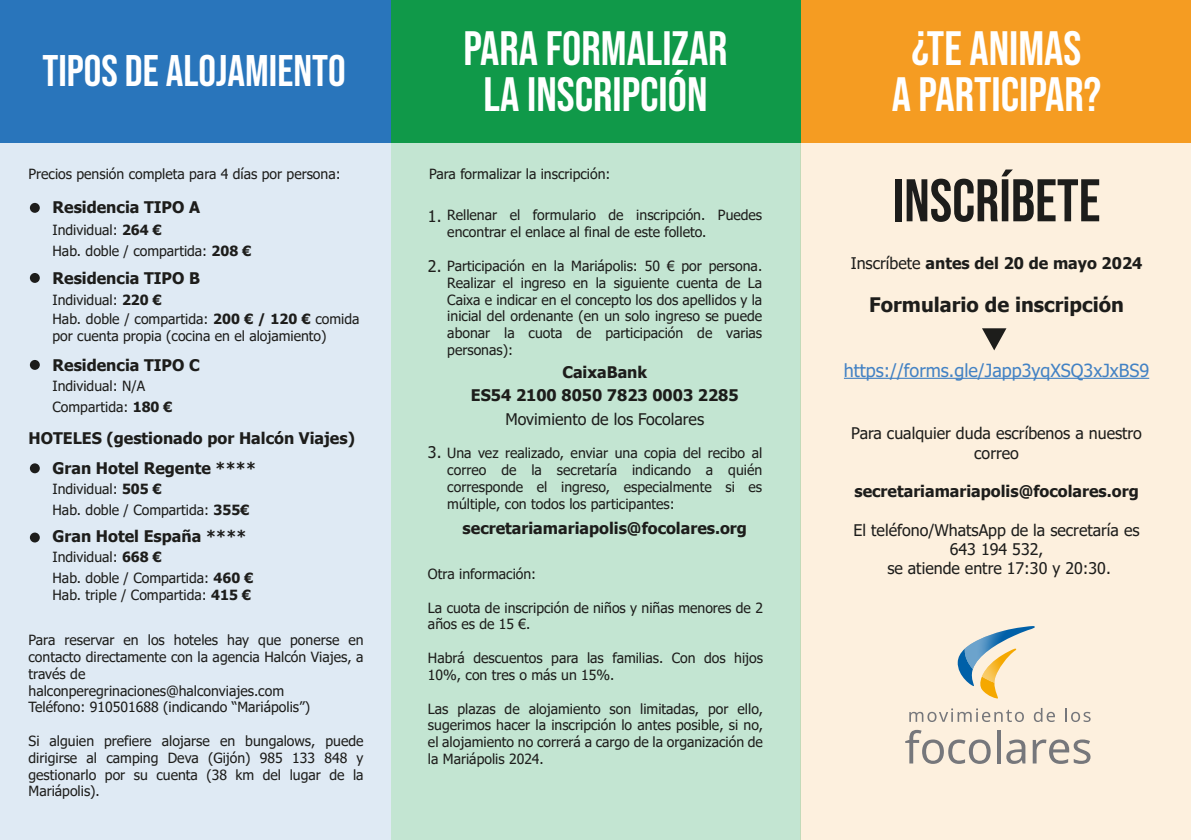
<style>
.page{position:relative;width:1191px;height:840px;background:#fff}
.page>*{position:absolute;margin:0;border:0;box-sizing:border-box;transform-origin:0 0}
.t1{font:60px "Bebas Neue";color:#1d1d1b}
.t2{font:48px/46px "Bebas Neue";color:#fff;text-align:center}
.t3{font:44px "Bebas Neue";color:#fff}
.t4{font:700 20px "Tahoma";color:#1d1d1b}
.t5{font:18px "Tahoma";color:#4382c4}
.t6{font:700 16px/23.2px "Tahoma";color:#1d1d1b;text-align:center}
.t7{font:16px/19.2px "Tahoma";color:#1d1d1b;text-align:center}
.t8{font:14px/16.8px "Tahoma";color:#1d1d1b}
.s1{font-weight:700}
.s2{font-weight:400}
</style>
<div class="page">
<div style="left:0;top:0;width:391px;height:839px;background:#dfeaf4"></div>
<div style="left:800px;top:0;width:391px;height:839px;background:#fdf0de"></div>
<div style="left:391px;top:0;width:409px;height:839px;background:#c3e5d2"></div>
<div style="left:800px;top:0;width:391px;height:142px;background:#f59c22"></div>
<div style="left:0;top:0;width:391px;height:143px;background:#2975bb"></div>
<div style="left:391px;top:0;width:409px;height:142px;background:#109949"></div>
<hr style="left:844px;top:377px;width:305px;height:1px;background:#4382c4">
<svg style="left:909px;top:708px;width:115px;height:13px"></svg>
<svg style="left:1033px;top:708px;width:22px;height:13px"></svg>
<svg style="left:1065px;top:708px;width:25px;height:13px"></svg>
<svg style="left:905px;top:729px;width:85px;height:34px"></svg>
<svg style="left:997px;top:730px;width:3px;height:33px"></svg>
<svg style="left:1006px;top:739px;width:19px;height:24px"></svg>
<svg style="left:1032px;top:739px;width:58px;height:24px"></svg>
<svg style="left:957px;top:626px;width:78px;height:72px"></svg>
<div style="left:30px;top:463px;width:10px;height:10px;background:#1d1d1b;border-radius:50%"></div>
<div style="left:30px;top:273px;width:10px;height:10px;background:#1d1d1b;border-radius:50%"></div>
<div style="left:30px;top:203px;width:10px;height:10px;background:#1d1d1b;border-radius:50%"></div>
<div style="left:30px;top:360px;width:10px;height:9px;background:#1d1d1b;border-radius:50%"></div>
<div style="left:30px;top:532px;width:10px;height:10px;background:#1d1d1b;border-radius:50%"></div>
<svg style="left:982px;top:328px;width:24px;height:22px"></svg>
<h3 class="t3" style="left:42px;top:46px;width:305px">TIPOS DE ALOJAMIENTO</h3>
<p class="t8" style="left:29px;top:166px;width:314px">Precios pensión completa para 4 días por persona:</p>
<p class="t6" style="left:53px;top:196px;width:149px">Residencia TIPO A</p>
<p class="t8" style="left:53px;top:222px;width:111px">Individual: <span class="s1">264 €</span></p>
<p class="t8" style="left:53px;top:243px;width:200px">Hab. doble / compartida: <span class="s1">208 €</span></p>
<p class="t8" style="left:53px;top:291px;width:308px;line-height:18.8px">Individual: <span class="s1">220 €<br></span>Hab. doble / compartida: <span class="s1">200 € / 120 €</span> comida</p>
<p class="t8" style="left:53px;top:328px;width:275px">por cuenta propia (cocina en el alojamiento)</p>
<p class="t8" style="left:53px;top:376px;width:121px;line-height:20.8px">Individual: N/A<br>Compartida: <span class="s1">180 €</span></p>
<p class="t6" style="left:53px;top:266px;width:149px">Residencia TIPO B</p>
<p class="t6" style="left:53px;top:354px;width:149px">Residencia TIPO C</p>
<p class="t6" style="left:53px;top:423px;width:304px;line-height:30.2px;text-align:left;text-indent:-24px">HOTELES (gestionado por Halcón Viajes)<br>Gran Hotel Regente ****</p>
<p class="t8" style="left:53px;top:479px;width:198px;line-height:20.8px">Individual: <span class="s1">505 €<br></span>Hab. doble / Compartida: <span class="s1">355€</span></p>
<p class="t8" style="left:53px;top:547px;width:202px;line-height:20.8px">Individual: <span class="s1">668 €<br></span>Hab. doble / Compartida: <span class="s1">460 €</span></p>
<p class="t8" style="left:53px;top:587px;width:200px">Hab. triple / Compartida: <span class="s1">415 €</span></p>
<p class="t6" style="left:53px;top:525px;width:196px">Gran Hotel España ****</p>
<p class="t8" style="left:29px;top:632px;width:336px">Para reservar en los hoteles hay que ponerse en contacto directamente con la agencia Halcón Viajes, a través de<br>halconperegrinaciones@halconviajes.com<br>Teléfono: 910501688 (indicando “Mariápolis”)</p>
<p class="t8" style="left:29px;top:732px;width:336px;text-align:justify">Si alguien prefiere alojarse en bungalows, puede dirigirse al camping Deva (Gijón) 985 133 848 y gestionarlo por su cuenta (38 km del lugar de la Mariápolis).</p>
<h2 class="t2" style="left:463px;top:25px;width:266px">PARA FORMALIZAR<br>LA INSCRIPCIÓN</h2>
<h2 class="t2" style="left:891px;top:25px;width:211px">¿TE ANIMAS<br>A PARTICIPAR?</h2>
<p class="t8" style="left:429px;top:166px;width:183px">Para formalizar la inscripción:</p>
<p class="t8" style="left:447px;top:207px;width:316px">Rellenar el formulario de inscripción. Puedes encontrar el enlace al final de este folleto.</p>
<p class="t8" style="left:447px;top:258px;width:316px;text-align:justify">Participación en la Mariápolis: 50 € por persona.<br>Realizar el ingreso en la siguiente cuenta de La Caixa e indicar en el concepto los dos apellidos y la inicial del ordenante (en un solo ingreso se puede abonar la cuota de participación de varias personas):</p>
<p class="t6" style="left:471px;top:361px;width:269px">CaixaBank<br>ES54 2100 8050 7823 0003 2285</p>
<p class="t7" style="left:505px;top:410px;width:200px">Movimiento de los Focolares</p>
<p class="t8" style="left:447px;top:445px;width:316px;text-align:justify">Una vez realizado, enviar una copia del recibo al correo de la secretaría indicando a quién corresponde el ingreso, especialmente si es múltiple, con todos los participantes:</p>
<p class="t6" style="left:462px;top:517px;width:286px">secretariamariapolis@focolares.org</p>
<p class="t7" style="left:428px;top:207px;width:15px">1.</p>
<p class="t7" style="left:428px;top:257px;width:15px">2.</p>
<p class="t7" style="left:428px;top:443px;width:15px">3.</p>
<p class="t8" style="left:428px;top:566px;width:110px">Otra información:</p>
<p class="t8" style="left:428px;top:599px;width:336px">La cuota de inscripción de niños y niñas menores de 2 años es de 15 €.</p>
<p class="t8" style="left:428px;top:650px;width:336px">Habrá descuentos para las familias. Con dos hijos<br>10%, con tres o más un 15%.</p>
<p class="t8" style="left:428px;top:700px;width:336px;text-align:justify">Las plazas de alojamiento son limitadas, por ello, sugerimos hacer la inscripción lo antes posible, si no, el alojamiento no correrá a cargo de la organización de la Mariápolis 2024.</p>
<h1 class="t1" style="left:892px;top:166px;width:209px">INSCRÍBETE</h1>
<p class="t6" style="left:850px;top:252px;width:293px"><span class="s2">Inscríbete</span> antes del 20 de mayo 2024</p>
<h3 class="t4" style="left:869px;top:291px;width:256px">Formulario de inscripción</h3>
<p class="t5" style="left:844px;top:358px;width:307px">https://forms.gle/Japp3yqXSQ3xJxBS9</p>
<p class="t7" style="left:851px;top:424px;width:292px">Para cualquier duda escríbenos a nuestro correo</p>
<p class="t6" style="left:854px;top:480px;width:286px">secretariamariapolis@focolares.org</p>
<p class="t7" style="left:853px;top:520px;width:287px">El teléfono/WhatsApp de la secretaría es<br>643 194 532,<br>se atiende entre 17:30 y 20:30.</p>
</div>
